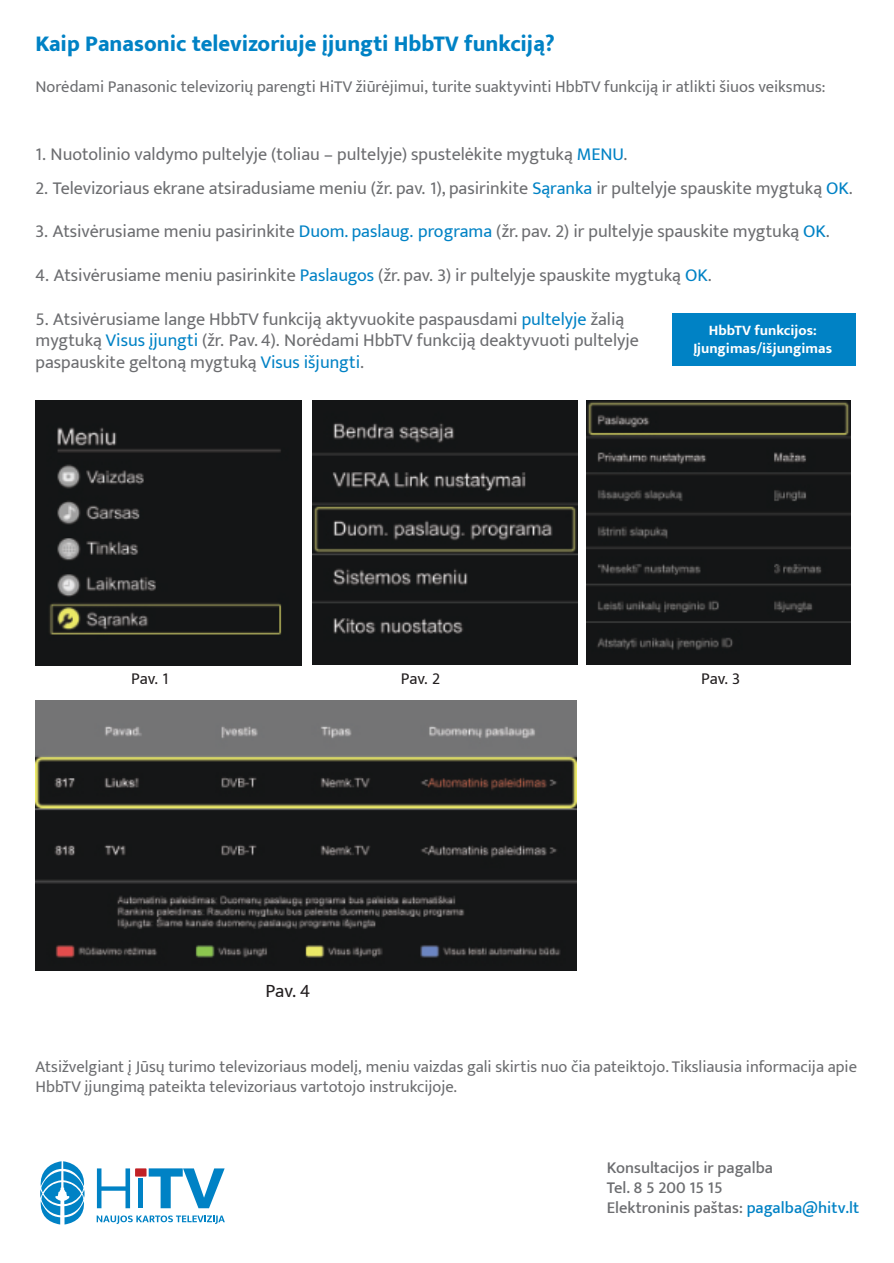
<style>
.page{position:relative;width:894px;height:1263px;background:#fff}
.page>*{position:absolute;margin:0;border:0;box-sizing:border-box;transform-origin:0 0}
.t1{font:800 22.5px "Ek Mukta";color:#0082c5}
.t2{font:18.9px "Ek Mukta";color:#231f20}
.t3{font:18px/21.6px "Ek Mukta";color:#6c6d70}
.t4{font:16.5px/19.8px "Ek Mukta";color:#6c6d70}
.t5{font:500 16.5px/19.8px "Ek Mukta";color:#6c6d70}
.t6{font:16.5px "Ek Mukta";color:#231f20}
.t7{font:700 14.7px/17.7px "Ek Mukta";color:#fff;text-align:center}
.s1{color:#0082c5}
</style>
<div class="page">
<div style="left:672px;top:314px;width:183px;height:52px;background:#0082c5"></div>
<svg style="left:40px;top:1161px;width:45px;height:63px"></svg>
<svg style="left:97px;top:1168px;width:33px;height:40px"></svg>
<div style="left:138px;top:1179px;width:5px;height:29px;background:#0082c5"></div>
<svg style="left:149px;top:1168px;width:75px;height:40px"></svg>
<svg style="left:97px;top:1215px;width:128px;height:9px"></svg>
<div style="left:135px;top:1168px;width:11px;height:8px;background:#c12025"></div>
<img style="left:36px;top:400px;width:265px;height:266px">
<img style="left:313px;top:400px;width:264px;height:265px">
<img style="left:586px;top:400px;width:264px;height:264px">
<img style="left:36px;top:700px;width:540px;height:270px">
<p class="t1" style="left:35px;top:30px;width:520px">Kaip Panasonic televizoriuje įjungti HbbTV funkciją?</p>
<p class="t4" style="left:35px;top:77px;width:791px">Norėdami Panasonic televizorių parengti HiTV žiūrėjimui, turite suaktyvinti HbbTV funkciją ir atlikti šiuos veiksmus:</p>
<p class="t3" style="left:35px;top:143px;width:593px">1. Nuotolinio valdymo pultelyje (toliau – pultelyje) spustelėkite mygtuką <span class="s1">MENU</span>.</p>
<p class="t3" style="left:35px;top:177px;width:818px">2. Televizoriaus ekrane atsiradusiame meniu (žr. pav. 1), pasirinkite <span class="s1">Sąranka</span> ir pultelyje spauskite mygtuką <span class="s1">OK</span>.</p>
<p class="t3" style="left:35px;top:220px;width:795px">3. Atsivėrusiame meniu pasirinkite <span class="s1">Duom. paslaug. programa</span> (žr. pav. 2) ir pultelyje spauskite mygtuką <span class="s1">OK</span>.</p>
<p class="t3" style="left:35px;top:264px;width:677px">4. Atsivėrusiame meniu pasirinkite <span class="s1">Paslaugos</span> (žr. pav. 3) ir pultelyje spauskite mygtuką <span class="s1">OK</span>.</p>
<p class="t3" style="left:35px;top:308px;width:604px">5. Atsivėrusiame lange HbbTV funkciją aktyvuokite paspausdami <span class="s1">pultelyje</span> žalią mygtuką <span class="s1">Visus įjungti</span> (žr. Pav. 4). Norėdami HbbTV funkciją deaktyvuoti pultelyje paspauskite geltoną mygtuką <span class="s1">Visus išjungti</span>.</p>
<p class="t7" style="left:693px;top:321px;width:140px">HbbTV funkcijos:<br>Įjungimas/išjungimas</p>
<p class="t6" style="left:131px;top:669px;width:39px">Pav. 1</p>
<p class="t6" style="left:401px;top:669px;width:41px">Pav. 2</p>
<p class="t6" style="left:701px;top:669px;width:41px">Pav. 3</p>
<p class="t2" style="left:265px;top:979px;width:46px">Pav. 4</p>
<p class="t4" style="left:35px;top:1057px;width:822px">Atsižvelgiant į Jūsų turimo televizoriaus modelį, meniu vaizdas gali skirtis nuo čia pateiktojo. Tiksliausia informacija apie<br>HbbTV įjungimą pateikta televizoriaus vartotojo instrukcijoje.</p>
<p class="t5" style="left:606px;top:1158px;width:254px">Konsultacijos ir pagalba<br>Tel. 8 5 200 15 15<br>Elektroninis paštas: <span class="s1">pagalba@hitv.lt</span></p>
</div>
